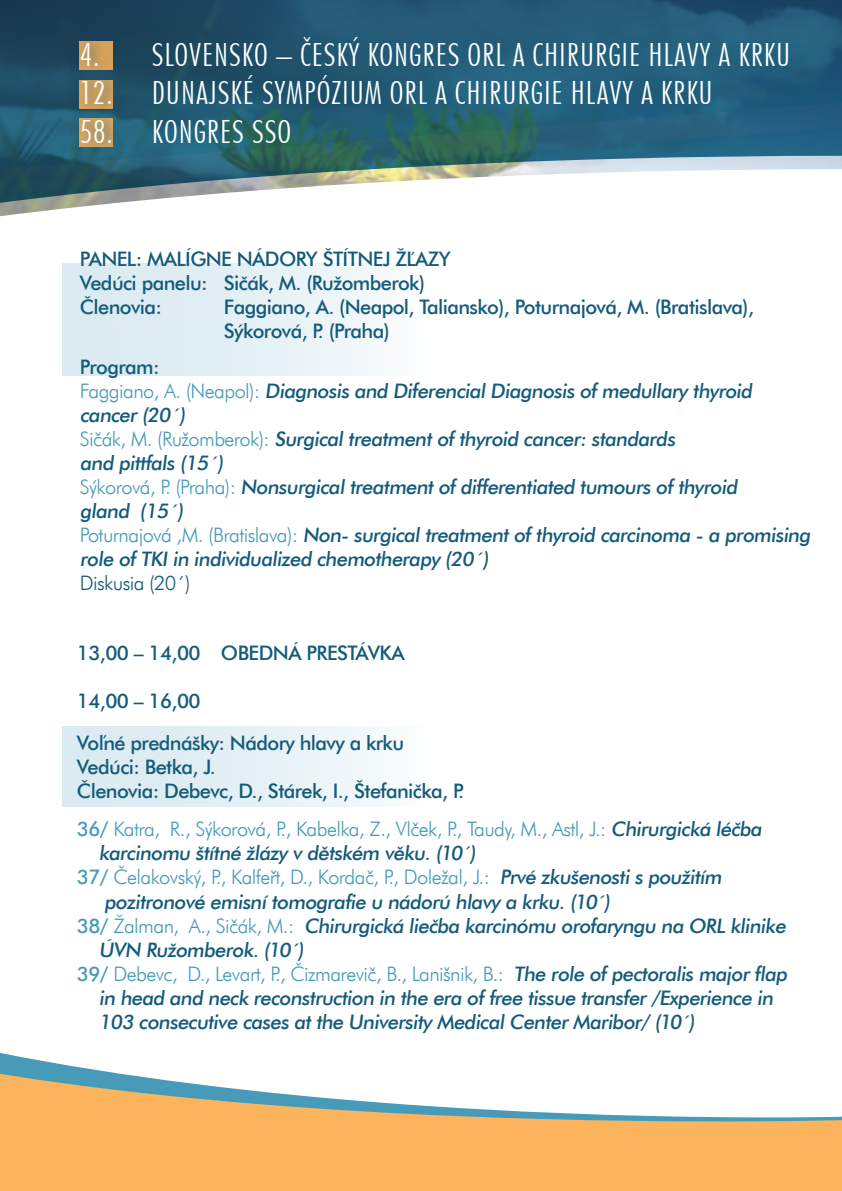
<style>
.page{position:relative;width:842px;height:1191px;background:#fff}
.page>*{position:absolute;margin:0;border:0;box-sizing:border-box;transform-origin:0 0}
.t1{font:condensed 32px "Futura AT Light";letter-spacing:.03em;color:#fff}
.t2{font:italic 20px/24px "Futura AT Medium";letter-spacing:-.03em;color:#145b7b}
.t3{font:20px/24px "Futura AT Medium";letter-spacing:-.03em;color:#145b7b}
.t4{font:20px "Futura AT Light";letter-spacing:-.03em;color:#479bb9}
.t5{font:20px "Futura AT Light";letter-spacing:-.03em;color:#145b7b}
.s1{font-family:"Futura AT Light";font-style:normal;color:#479bb9}
.s2{font-family:"Futura AT Medium"}
.s3{font-family:"Futura AT Medium";font-style:italic;color:#145b7b}
.s4{font-style:normal;color:#479bb9}
</style>
<div class="page">
<svg style="left:0;top:806px;width:842px;height:385px"></svg>
<img style="left:0;top:0;width:842px;height:217px">
<div style="left:77px;top:28px;width:726px;height:124px;background:#145b7b;opacity:.65"></div>
<div style="left:62px;top:264px;width:652px;height:112px;background:linear-gradient(to right,#daeaf0,#fff)"></div>
<div style="left:62px;top:726px;width:652px;height:80px;background:linear-gradient(to right,#daeaf0,#fff)"></div>
<p class="t1" style="left:80px;top:37px;width:712px">4. SLOVENSKO – ČESKÝ KONGRES ORL A CHIRURGIE HLAVY A KRKU</p>
<p class="t1" style="left:80px;top:75px;width:635px">12. DUNAJSKÉ SYMPÓZIUM ORL A CHIRURGIE HLAVY A KRKU</p>
<p class="t1" style="left:80px;top:114px;width:213px">58. KONGRES SSO</p>
<p class="t3" style="left:80px;top:247px;width:372px">PANEL: MALÍGNE NÁDORY ŠTÍTNEJ ŽĽAZY</p>
<p class="t3" style="left:80px;top:271px;width:347px">Vedúci panelu: Sičák, M. (Ružomberok)</p>
<p class="t3" style="left:80px;top:295px;width:84px">Členovia:</p>
<p class="t3" style="left:224px;top:295px;width:532px">Faggiano, A. (Neapol, Taliansko), Poturnajová, M. (Bratislava),<br>Sýkorová, P. (Praha)</p>
<p class="t3" style="left:80px;top:355px;width:81px">Program:</p>
<p class="t2" style="left:80px;top:379px;width:674px"><span class="s1">Faggiano, A. (Neapol):</span> Diagnosis and Diferencial Diagnosis of medullary thyroid cancer (20´)</p>
<p class="t2" style="left:80px;top:427px;width:597px"><span class="s1">Sičák, M. (Ružomberok):</span> Surgical treatment of thyroid cancer: standards and pittfals (15´)</p>
<p class="t2" style="left:80px;top:475px;width:659px"><span class="s1">Sýkorová, P. (Praha):</span> Nonsurgical treatment of differentiated tumours of thyroid gland (15´)</p>
<p class="t2" style="left:80px;top:523px;width:732px"><span class="s1">Poturnajová ,M. (Bratislava):</span> Non- surgical treatment of thyroid carcinoma - a promising role of TKI in individualized chemotherapy (20´)</p>
<p class="t5" style="left:80px;top:571px;width:112px">Diskusia (20´)</p>
<p class="t3" style="left:77px;top:641px;width:329px">13,00 – 14,00 OBEDNÁ PRESTÁVKA</p>
<p class="t3" style="left:77px;top:689px;width:125px">14,00 – 16,00</p>
<p class="t3" style="left:77px;top:731px;width:329px">Voľné prednášky: Nádory hlavy a krku</p>
<p class="t3" style="left:77px;top:755px;width:140px">Vedúci: Betka, J.</p>
<p class="t3" style="left:77px;top:779px;width:389px">Členovia: Debevc, D., Stárek, I., Štefanička, P.</p>
<p class="t4" style="left:77px;top:817px;width:686px"><span class="s2">36/</span> Katra, R., Sýkorová, P., Kabelka, Z., Vlček, P., Taudy, M., Astl, J.: <span class="s3">Chirurgická léčba</span></p>
<p class="t2" style="left:99px;top:841px;width:378px">karcinomu štítné žlázy v dětském věku. (10´)</p>
<p class="t2" style="left:104px;top:865px;width:619px;text-indent:-27px"><span class="s4">37/</span> <span class="s1">Čelakovský, P., Kalfeřt, D., Kordač, P., Doležal, J.:</span> Prvé zkušenosti s použitím pozitronové emisní tomografie u nádorú hlavy a krku. (10´)</p>
<p class="t2" style="left:77px;top:913px;width:710px"><span class="s4">38/</span> <span class="s1">Žalman, A., Sičák, M.:</span> Chirurgická liečba karcinómu orofaryngu na ORL klinike</p>
<p class="t2" style="left:99px;top:937px;width:207px">ÚVN Ružomberok. (10´)</p>
<p class="t4" style="left:77px;top:961px;width:712px"><span class="s2">39/</span> Debevc, D., Levart, P., Čizmarevič, B., Lanišnik, B.: <span class="s3">The role of pectoralis major flap</span></p>
<p class="t2" style="left:99px;top:985px;width:676px">in head and neck reconstruction in the era of free tissue transfer /Experience in</p>
<p class="t2" style="left:99px;top:1009px;width:597px">103 consecutive cases at the University Medical Center Maribor/ (10´)</p>
</div>
